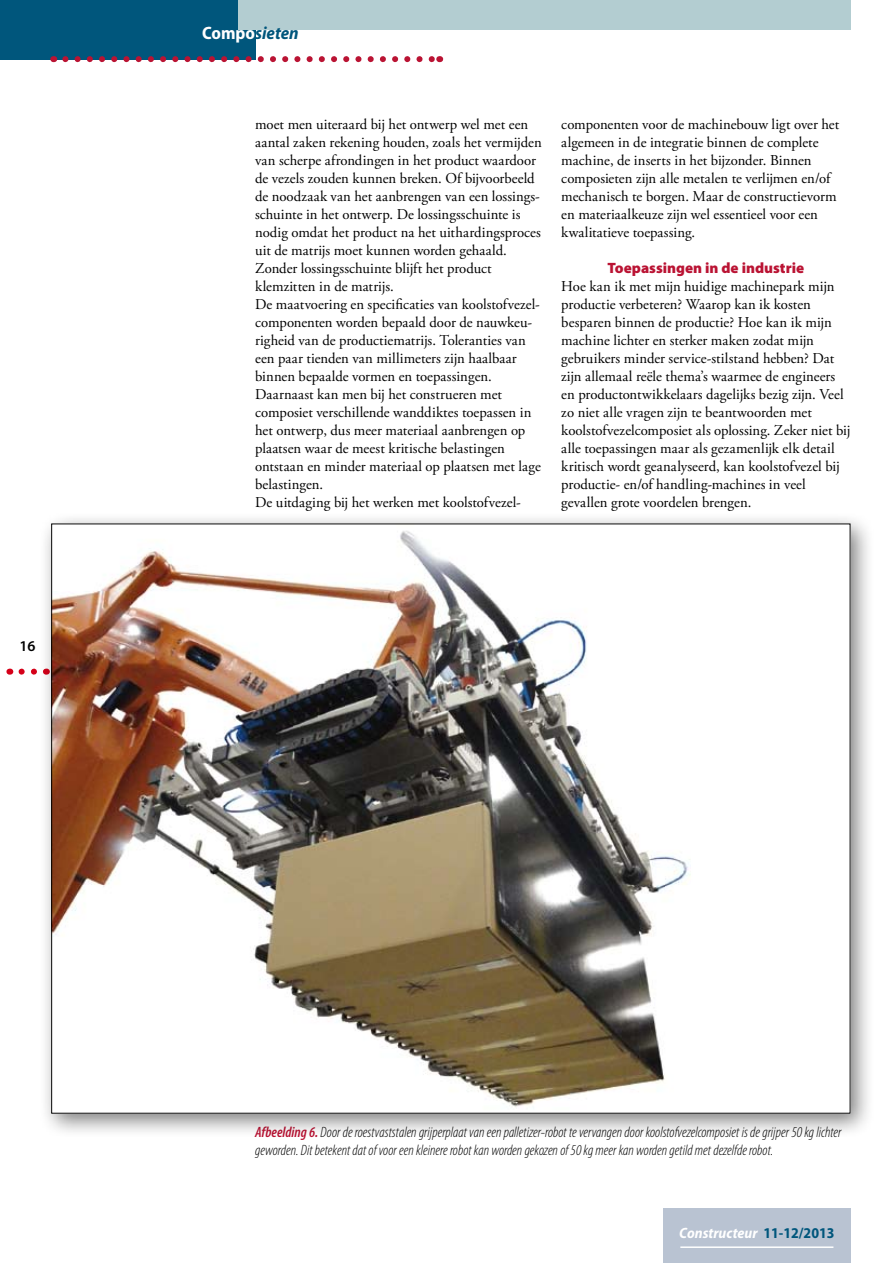
<style>
.page{position:relative;width:893px;height:1263px;background:#fff}
.page>*{position:absolute;margin:0;border:0;box-sizing:border-box;transform-origin:0 0}
.t1{font:italic 700 semi-condensed 18px "Myriad Pro";color:#00567c}
.t2{font:15px/18px "Adobe Garamond Pro";color:#000}
.t3{font:italic 300 condensed 15px/18px "Myriad Pro";color:#000}
.t4{font:900 15px "Myriad Pro";color:#ba1333}
.t5{font:italic 700 semi-condensed 15px "Myriad Pro";color:#fff}
.t6{font:600 15px "Myriad Pro";color:#000}
.s1{font-style:normal;color:#fff}
.s2{font-weight:600;color:#ba1333}
.s3{font-style:normal;color:#00567c}
</style>
<div class="page">
<div style="left:0;top:0;width:255px;height:60px;background:#00567c"></div>
<div style="left:238px;top:0;width:612px;height:30px;background:#b3cdd1"></div>
<svg style="left:65px;top:56px;width:368px;height:6px"></svg>
<svg style="left:22px;top:669px;width:15px;height:6px"></svg>
<div style="left:663px;top:1209px;width:187px;height:54px;background:#b9c3d2"></div>
<hr style="left:680px;top:1246px;width:153px;height:2px;background:#fff">
<div style="left:38px;top:510px;width:836px;height:628px;background:#000;opacity:.5"></div>
<img style="left:53px;top:525px;width:795px;height:586px">
<p class="t6" style="left:20px;top:636px;width:18px">16</p>
<p class="t1" style="left:202px;top:23px;width:98px"><span class="s1">Compo</span>sieten</p>
<p class="t2" style="left:255px;top:115px;width:288px">moet men uiteraard bij het ontwerp wel met een aantal zaken rekening houden, zoals het vermijden van scherpe afrondingen in het product waardoor de vezels zouden kunnen breken. Of bijvoorbeeld de noodzaak van het aanbrengen van een lossings&shy;schuinte in het ontwerp. De lossingsschuinte is nodig omdat het product na het uithardingsproces uit de matrijs moet kunnen worden gehaald.<br>Zonder lossingsschuinte blijft het product klemzitten in de matrijs.<br>De maatvoering en specificaties van koolstofvezel&shy;componenten worden bepaald door de nauwkeu&shy;righeid van de productiematrijs. Toleranties van een paar tienden van millimeters zijn haalbaar binnen bepaalde vormen en toepassingen.<br>Daarnaast kan men bij het construeren met composiet verschillende wanddiktes toepassen in het ontwerp, dus meer materiaal aanbrengen op plaatsen waar de meest kritische belastingen ontstaan en minder materiaal op plaatsen met lage belastingen.<br>De uitdaging bij het werken met koolstofvezel-</p>
<p class="t2" style="left:561px;top:115px;width:279px">componenten voor de machinebouw ligt over het algemeen in de integratie binnen de complete machine, de inserts in het bijzonder. Binnen composieten zijn alle metalen te verlijmen en/of mechanisch te borgen. Maar de constructievorm en materiaalkeuze zijn wel essentieel voor een kwalitatieve toepassing.</p>
<p class="t4" style="left:608px;top:259px;width:198px">Toepassingen in de industrie</p>
<p class="t2" style="left:561px;top:277px;width:291px">Hoe kan ik met mijn huidige machinepark mijn productie verbeteren? Waarop kan ik kosten besparen binnen de productie? Hoe kan ik mijn machine lichter en sterker maken zodat mijn gebruikers minder service-stilstand hebben? Dat zijn allemaal reële thema’s waarmee de engineers en productontwikkelaars dagelijks bezig zijn. Veel zo niet alle vragen zijn te beantwoorden met koolstofvezelcomposiet als oplossing. Zeker niet bij alle toepassingen maar als gezamenlijk elk detail kritisch wordt geanalyseerd, kan koolstofvezel bij productie- en/of handling-machines in veel gevallen grote voordelen brengen.</p>
<p class="t3" style="left:255px;top:1123px;width:588px"><span class="s2">Afbeelding 6.</span> Door de roestvaststalen grijperplaat van een palletizer-robot te vervangen door koolstofvezelcomposiet is de grijper 50 kg lichter geworden. Dit betekent dat of voor een kleinere robot kan worden gekozen of 50 kg meer kan worden getild met dezelfde robot.</p>
<p class="t5" style="left:679px;top:1225px;width:157px">Constructeur <span class="s3">11-12/2013</span></p>
</div>
